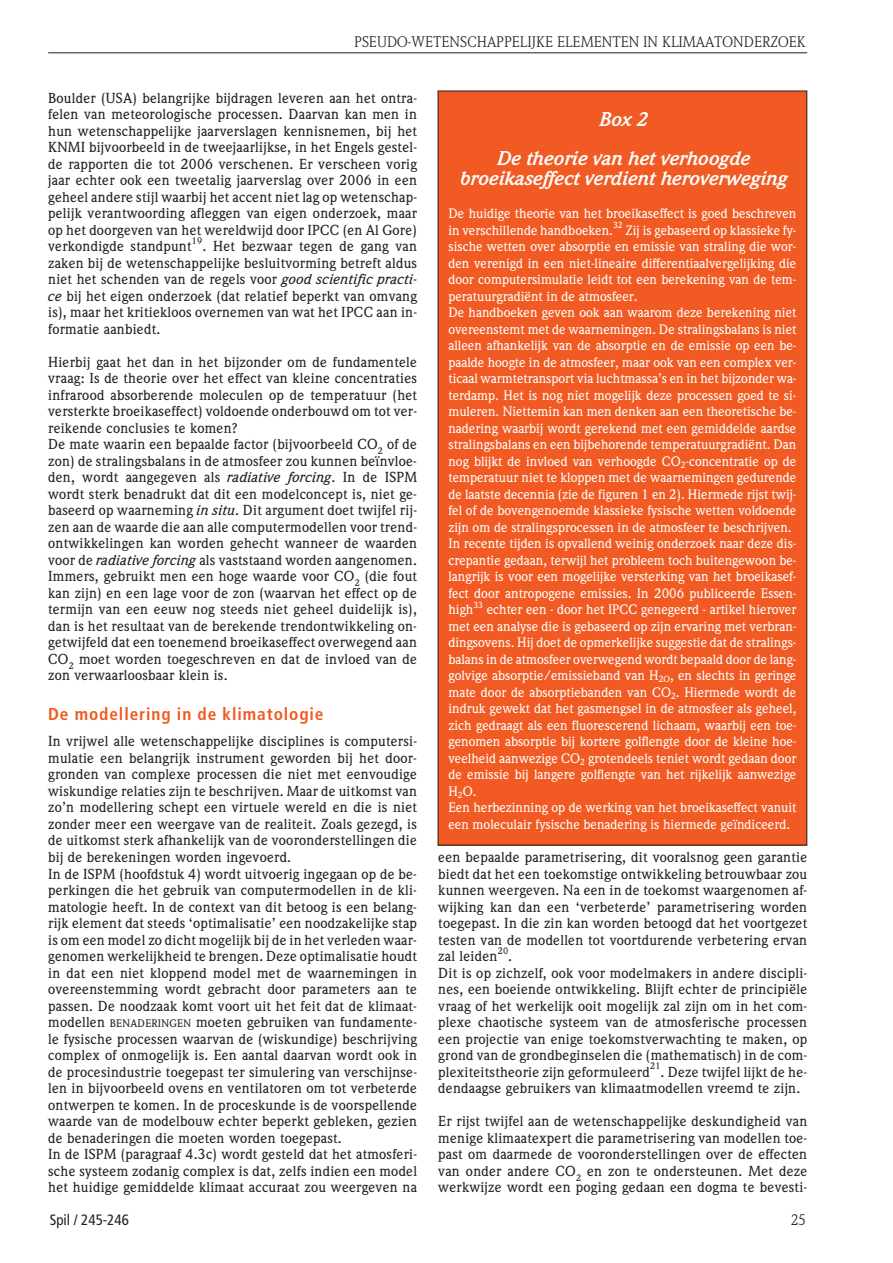
<style>
.page{position:relative;width:893px;height:1263px;background:#fff}
.page>*{position:absolute;margin:0;border:0;box-sizing:border-box;transform-origin:0 0}
.t1{font:italic 700 19.5px/39px "Weidemann";color:#fff;text-align:center}
.t2{font:700 condensed 17.25px "Frutiger";letter-spacing:.05em;color:#f15a22}
.t3{font:15px "Weidemann";color:#231f20}
.t4{font:condensed 15px "Frutiger";color:#231f20}
.t5{font:15px "Weidemann";color:#231f20;scale:.93 1}
.t6{font:500 14.25px/16.5px "Weidemann";letter-spacing:.015em;color:#231f20;text-align:justify}
.t7{font:500 13.5px/16.5px "Weidemann";color:#fff}
.t8{font:500 9.3px "Weidemann";color:#231f20}
.t9{font:500 8.7px "Weidemann";color:#fff}
.s1{font-style:italic}
.s2{font-size:10.65px}
</style>
<div class="page">
<hr style="left:48px;top:52px;width:759px;height:1px;background:#231f20">
<div style="left:438px;top:91px;width:369px;height:754px;background:#f15a22"></div>
<p class="t3" style="left:354px;top:36px;width:453px">PSEUDO-WETENSCHAPPELIJKE ELEMENTEN IN KLIMAATONDERZOEK</p>
<p class="t6" style="left:48px;top:91px;width:370px">Boulder (USA) belangrijke bijdragen leveren aan het ontra&shy;felen van meteorologische processen. Daarvan kan men in hun wetenschappelijke jaarverslagen kennisnemen, bij het KNMI bijvoorbeeld in de tweejaarlijkse, in het Engels gestel&shy;de rapporten die tot 2006 verschenen. Er verscheen vorig jaar echter ook een tweetalig jaarverslag over 2006 in een geheel andere stijl waarbij het accent niet lag op wetenschap&shy;pelijk verantwoording afleggen van eigen onderzoek, maar op het doorgeven van het wereldwijd door IPCC (en Al Gore) verkondigde standpunt</p>
<p class="t8" style="left:192px;top:238px;width:12px">19</p>
<p class="t6" style="left:48px;top:239px;width:370px;text-indent:154px">. Het bezwaar tegen de gang van zaken bij de wetenschappelijke besluitvorming betreft aldus niet het schenden van de regels voor <span class="s1">good scientific practi&shy;ce</span> bij het eigen onderzoek (dat relatief beperkt van omvang is), maar het kritiekloos overnemen van wat het IPCC aan in&shy;formatie aanbiedt.</p>
<p class="t6" style="left:48px;top:355px;width:370px;text-align:left">Hierbij gaat het dan in het bijzonder om de fundamentele vraag: Is de theorie over het effect van kleine concentraties infrarood absorberende moleculen op de temperatuur (het versterkte broeikaseffect) voldoende onderbouwd om tot ver&shy;reikende conclusies te komen?<br>De mate waarin een bepaalde factor (bijvoorbeeld CO<sub>2</sub> of de zon) de stralingsbalans in de atmosfeer zou kunnen beïnvloe&shy;den, wordt aangegeven als <span class="s1">radiative forcing</span>. In de ISPM wordt sterk benadrukt dat dit een modelconcept is, niet ge&shy;baseerd op waarneming <span class="s1">in situ</span>. Dit argument doet twijfel rij&shy;zen aan de waarde die aan alle computermodellen voor trend&shy;ontwikkelingen kan worden gehecht wanneer de waarden voor de <span class="s1">radiative forcing</span> als vaststaand worden aangenomen.<br>Immers, gebruikt men een hoge waarde voor CO<sub>2</sub> (die fout kan zijn) en een lage voor de zon (waarvan het effect op de termijn van een eeuw nog steeds niet geheel duidelijk is), dan is het resultaat van de berekende trendontwikkeling on&shy;getwijfeld dat een toenemend broeikaseffect overwegend aan CO<sub>2</sub> moet worden toegeschreven en dat de invloed van de zon verwaarloosbaar klein is.</p>
<p class="t2" style="left:48px;top:707px;width:277px">De modellering in de klimatologie</p>
<p class="t6" style="left:48px;top:734px;width:370px;text-align:left">In vrijwel alle wetenschappelijke disciplines is computersi&shy;mulatie een belangrijk instrument geworden bij het door&shy;gronden van complexe processen die niet met eenvoudige wiskundige relaties zijn te beschrijven. Maar de uitkomst van zo’n modellering schept een virtuele wereld en die is niet zonder meer een weergave van de realiteit. Zoals gezegd, is de uitkomst sterk afhankelijk van de vooronderstellingen die bij de berekeningen worden ingevoerd.<br>In de ISPM (hoofdstuk 4) wordt uitvoerig ingegaan op de be&shy;perkingen die het gebruik van computermodellen in de kli&shy;matologie heeft. In de context van dit betoog is een belang&shy;rijk element dat steeds ‘optimalisatie’ een noodzakelijke stap is om een model zo dicht mogelijk bij de in het verleden waar&shy;genomen werkelijkheid te brengen. Deze optimalisatie houdt in dat een niet kloppend model met de waarnemingen in overeenstemming wordt gebracht door parameters aan te passen. De noodzaak komt voort uit het feit dat de klimaat&shy;modellen <span class="s2">BENADERINGEN</span> moeten gebruiken van fundamente&shy;le fysische processen waarvan de (wiskundige) beschrijving complex of onmogelijk is. Een aantal daarvan wordt ook in de procesindustrie toegepast ter simulering van verschijnse&shy;len in bijvoorbeeld ovens en ventilatoren om tot verbeterde ontwerpen te komen. In de proceskunde is de voorspellende waarde van de modelbouw echter beperkt gebleken, gezien de benaderingen die moeten worden toegepast.<br>In de ISPM (paragraaf 4.3c) wordt gesteld dat het atmosferi&shy;sche systeem zodanig complex is dat, zelfs indien een model het huidige gemiddelde klimaat accuraat zou weergeven na</p>
<h1 class="t1" style="left:496px;top:102px;width:255px">Box 2<br>De theorie van het verhoogde</h1>
<h1 class="t1" style="left:459px;top:160px;width:329px">broeikaseffect verdient heroverweging</h1>
<p class="t7" style="left:448px;top:207px;width:350px">De huidige theorie van het broeikaseffect is goed beschreven in verschillende handboeken.</p>
<p class="t9" style="left:613px;top:222px;width:11px">32</p>
<p class="t7" style="left:448px;top:223px;width:350px;text-indent:177px">Zij is gebaseerd op klassieke fy&shy;sische wetten over absorptie en emissie van straling die wor&shy;den verenigd in een niet-lineaire differentiaalvergelijking die door computersimulatie leidt tot een berekening van de tem&shy;peratuurgradiënt in de atmosfeer.<br>De handboeken geven ook aan waarom deze berekening niet overeenstemt met de waarnemingen. De stralingsbalans is niet alleen afhankelijk van de absorptie en de emissie op een be&shy;paalde hoogte in de atmosfeer, maar ook van een complex ver&shy;ticaal warmtetransport via luchtmassa’s en in het bijzonder wa&shy;terdamp. Het is nog niet mogelijk deze processen goed te si&shy;muleren. Niettemin kan men denken aan een theoretische be&shy;nadering waarbij wordt gerekend met een gemiddelde aardse stralingsbalans en een bijbehorende temperatuurgradiënt. Dan nog blijkt de invloed van verhoogde CO<sub>2</sub>-concentratie op de temperatuur niet te kloppen met de waarnemingen gedurende de laatste decennia (zie de figuren 1 en 2). Hiermede rijst twij&shy;fel of de bovengenoemde klassieke fysische wetten voldoende zijn om de stralingsprocessen in de atmosfeer te beschrijven.<br>In recente tijden is opvallend weinig onderzoek naar deze dis&shy;crepantie gedaan, terwijl het probleem toch buitengewoon be&shy;langrijk is voor een mogelijke versterking van het broeikasef&shy;fect door antropogene emissies. In 2006 publiceerde Essen&shy;high</p>
<p class="t9" style="left:473px;top:601px;width:11px">33</p>
<p class="t7" style="left:448px;top:603px;width:350px;text-indent:38px">echter een - door het IPCC genegeerd - artikel hierover met een analyse die is gebaseerd op zijn ervaring met verbran&shy;dingsovens. Hij doet de opmerkelijke suggestie dat de stralings&shy;balans in de atmosfeer overwegend wordt bepaald door de lang&shy;golvige absorptie/emissieband van H<sub>2O</sub>, en slechts in geringe mate door de absorptiebanden van CO<sub>2</sub>. Hiermede wordt de indruk gewekt dat het gasmengsel in de atmosfeer als geheel, zich gedraagt als een fluorescerend lichaam, waarbij een toe&shy;genomen absorptie bij kortere golflengte door de kleine hoe&shy;veelheid aanwezige CO<sub>2</sub> grotendeels teniet wordt gedaan door de emissie bij langere golflengte van het rijkelijk aanwezige H<sub>2</sub>O.<br>Een herbezinning op de werking van het broeikaseffect vanuit een moleculair fysische benadering is hiermede geïndiceerd.</p>
<p class="t6" style="left:438px;top:850px;width:370px">een bepaalde parametrisering, dit vooralsnog geen garantie biedt dat het een toekomstige ontwikkeling betrouwbaar zou kunnen weergeven. Na een in de toekomst waargenomen af&shy;wijking kan dan een ‘verbeterde’ parametrisering worden toegepast. In die zin kan worden betoogd dat het voortgezet testen van de modellen tot voortdurende verbetering ervan zal leiden</p>
<p class="t8" style="left:498px;top:947px;width:12px">20</p>
<p class="t6" style="left:438px;top:949px;width:370px;text-align:left;text-indent:70px">.<br>Dit is op zichzelf, ook voor modelmakers in andere discipli&shy;nes, een boeiende ontwikkeling. Blijft echter de principiële vraag of het werkelijk ooit mogelijk zal zijn om in het com&shy;plexe chaotische systeem van de atmosferische processen een projectie van enige toekomstverwachting te maken, op grond van de grondbeginselen die (mathematisch) in de com&shy;plexiteitstheorie zijn geformuleerd</p>
<p class="t8" style="left:650px;top:1063px;width:12px">21</p>
<p class="t6" style="left:438px;top:1064px;width:370px;text-indent:222px">. Deze twijfel lijkt de he&shy;dendaagse gebruikers van klimaatmodellen vreemd te zijn.</p>
<p class="t6" style="left:438px;top:1114px;width:370px">Er rijst twijfel aan de wetenschappelijke deskundigheid van menige klimaatexpert die parametrisering van modellen toe&shy;past om daarmede de vooronderstellingen over de effecten van onder andere CO<sub>2</sub> en zon te ondersteunen. Met deze werkwijze wordt een poging gedaan een dogma te bevesti-</p>
<p class="t4" style="left:50px;top:1214px;width:81px">Spil / 245-246</p>
<p class="t5" style="left:791px;top:1214px;width:17px">25</p>
</div>
